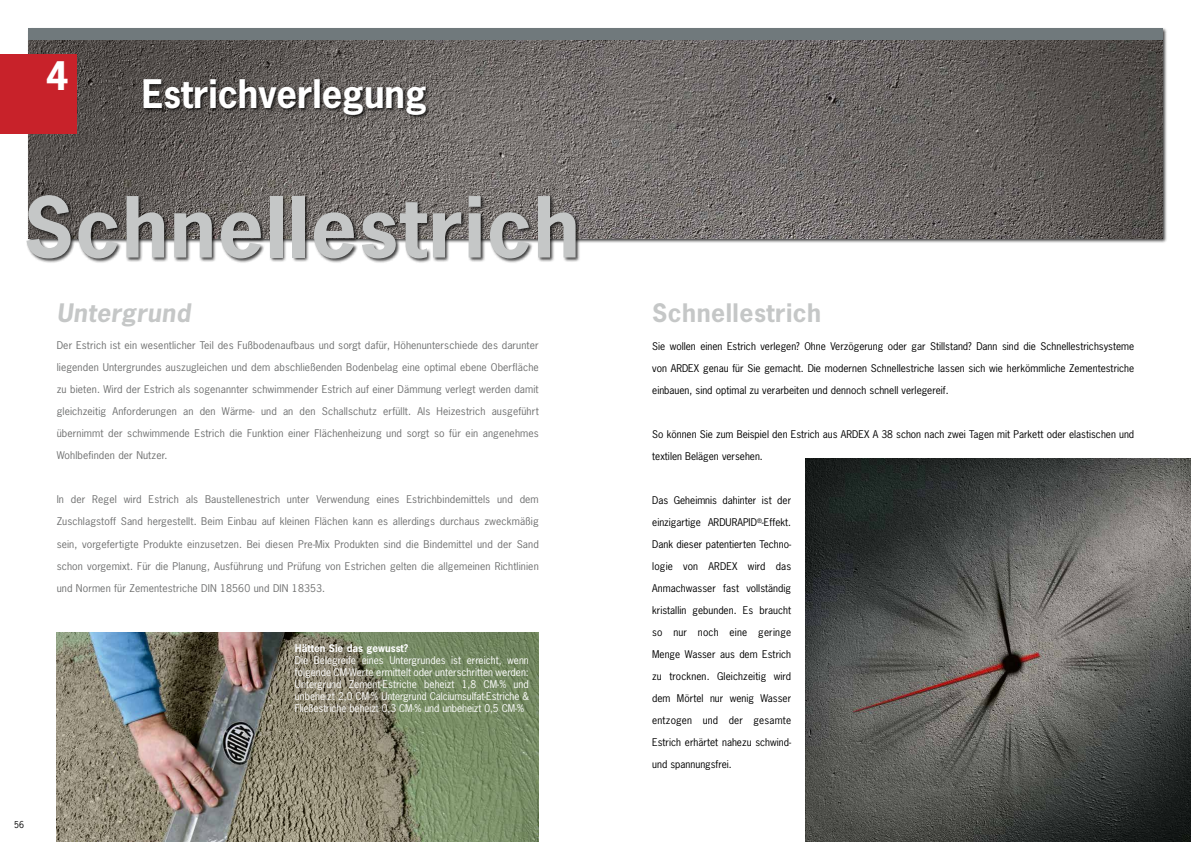
<style>
.page{position:relative;width:1191px;height:842px;background:#fff}
.page>*{position:absolute;margin:0;border:0;box-sizing:border-box;transform-origin:0 0}
.t1{font:700 79px "News Gothic";letter-spacing:.02em;color:#c5c7c7}
.t2{font:700 37px "News Gothic";color:#fff}
.t3{font:700 24px "News Gothic";letter-spacing:.02em;color:#c5c7c7}
.t4{font:italic 700 24px "News Gothic";letter-spacing:.02em;color:#c5c7c7}
.t5{font:10px "News Gothic";letter-spacing:.01em;color:#6f7070}
.t6{font:10px "News Gothic";color:#000}
.t7{font:10px/12px "News Gothic";letter-spacing:-.01em;color:#fff;text-align:justify}
.t8{font:10px "News Gothic";letter-spacing:.02em;color:#000}
.t9{font:700 10px "News Gothic";color:#fff}
.t10{font:9px "News Gothic";color:#000;scale:.95 1}
</style>
<div class="page">
<div style="left:27px;top:27px;width:1140px;height:216px;background:#000;opacity:.75"></div>
<img style="left:28px;top:40px;width:1134px;height:198px">
<div style="left:28px;top:28px;width:1134px;height:12px;background:#70797c"></div>
<div style="left:26px;top:194px;width:554px;height:69px;background:#000;opacity:.75"></div>
<img style="left:57px;top:632px;width:482px;height:210px">
<div style="left:0;top:54px;width:76px;height:79px;background:#c8222a"></div>
<img style="left:805px;top:459px;width:386px;height:383px">
<div style="left:143px;top:78px;width:288px;height:42px;background:#000;opacity:.75"></div>
<h2 class="t2" style="left:46px;top:52px;width:25px">4</h2>
<h2 class="t2" style="left:142px;top:69px;width:286px">Estrichverlegung</h2>
<h1 class="t1" style="left:23px;top:175px;width:558px">Schnellestrich</h1>
<h3 class="t4" style="left:57px;top:297px;width:135px">Untergrund</h3>
<p class="t5" style="left:57px;top:339px;width:483px">Der Estrich ist ein wesentlicher Teil des Fußbodenaufbaus und sorgt dafür, Höhenunterschiede des darunter</p>
<p class="t5" style="left:57px;top:361px;width:483px">liegenden Untergrundes auszugleichen und dem abschließenden Bodenbelag eine optimal ebene Oberfläche</p>
<p class="t5" style="left:57px;top:383px;width:483px">zu bieten. Wird der Estrich als sogenannter schwimmender Estrich auf einer Dämmung verlegt werden damit</p>
<p class="t5" style="left:57px;top:405px;width:483px">gleichzeitig Anforderungen an den Wärme- und an den Schallschutz erfüllt. Als Heizestrich ausgeführt</p>
<p class="t5" style="left:57px;top:427px;width:483px">übernimmt der schwimmende Estrich die Funktion einer Flächenheizung und sorgt so für ein angenehmes</p>
<p class="t5" style="left:57px;top:449px;width:112px">Wohlbefinden der Nutzer.</p>
<p class="t5" style="left:57px;top:493px;width:483px">In der Regel wird Estrich als Baustellenestrich unter Verwendung eines Estrichbindemittels und dem</p>
<p class="t5" style="left:57px;top:515px;width:483px">Zuschlagstoff Sand hergestellt. Beim Einbau auf kleinen Flächen kann es allerdings durchaus zweckmäßig</p>
<p class="t5" style="left:57px;top:537px;width:483px">sein, vorgefertigte Produkte einzusetzen. Bei diesen Pre-Mix Produkten sind die Bindemittel und der Sand</p>
<p class="t5" style="left:57px;top:559px;width:483px">schon vorgemixt. Für die Planung, Ausführung und Prüfung von Estrichen gelten die allgemeinen Richtlinien</p>
<p class="t5" style="left:57px;top:581px;width:270px">und Normen für Zementestriche DIN 18560 und DIN 18353.</p>
<p class="t10" style="left:14px;top:819px;width:12px">56</p>
<p class="t9" style="left:295px;top:642px;width:115px">Hätten Sie das gewusst?</p>
<p class="t7" style="left:295px;top:655px;width:235px">Die Belegreife eines Untergrundes ist erreicht, wenn folgende CM-Werte ermittelt oder unterschritten werden:<br>Untergrund Zement-Estriche beheizt 1,8 CM-% und unbeheizt 2,0 CM-% Untergrund Calciumsulfat-Estriche &amp; Fließestriche beheizt 0,3 CM-% und unbeheizt 0,5 CM-%</p>
<h3 class="t3" style="left:652px;top:297px;width:170px">Schnellestrich</h3>
<p class="t6" style="left:652px;top:340px;width:483px">Sie wollen einen Estrich verlegen? Ohne Verzögerung oder gar Stillstand? Dann sind die Schnellestrichsysteme</p>
<p class="t6" style="left:652px;top:362px;width:483px">von ARDEX genau für Sie gemacht. Die modernen Schnellestriche lassen sich wie herkömmliche Zementestriche</p>
<p class="t6" style="left:652px;top:384px;width:298px">einbauen, sind optimal zu verarbeiten und dennoch schnell verlegereif.</p>
<p class="t6" style="left:652px;top:428px;width:483px">So können Sie zum Beispiel den Estrich aus ARDEX A 38 schon nach zwei Tagen mit Parkett oder elastischen und</p>
<p class="t6" style="left:652px;top:450px;width:112px">textilen Belägen versehen.</p>
<p class="t6" style="left:652px;top:494px;width:140px">Das Geheimnis dahinter ist der</p>
<p class="t6" style="left:652px;top:516px;width:140px">einzigartige ARDURAPID<sup>®</sup>-Effekt.</p>
<p class="t6" style="left:652px;top:538px;width:140px">Dank dieser patentierten Techno-</p>
<p class="t8" style="left:652px;top:560px;width:140px">logie von ARDEX wird das</p>
<p class="t6" style="left:652px;top:582px;width:140px">Anmachwasser fast vollständig</p>
<p class="t6" style="left:652px;top:604px;width:140px">kristallin gebunden. Es braucht</p>
<p class="t8" style="left:652px;top:626px;width:140px">so nur noch eine geringe</p>
<p class="t6" style="left:652px;top:648px;width:140px">Menge Wasser aus dem Estrich</p>
<p class="t6" style="left:652px;top:670px;width:140px">zu trocknen. Gleichzeitig wird</p>
<p class="t6" style="left:652px;top:692px;width:140px">dem Mörtel nur wenig Wasser</p>
<p class="t8" style="left:652px;top:714px;width:140px">entzogen und der gesamte</p>
<p class="t6" style="left:652px;top:736px;width:140px">Estrich erhärtet nahezu schwind-</p>
<p class="t6" style="left:652px;top:758px;width:81px">und spannungsfrei.</p>
</div>
